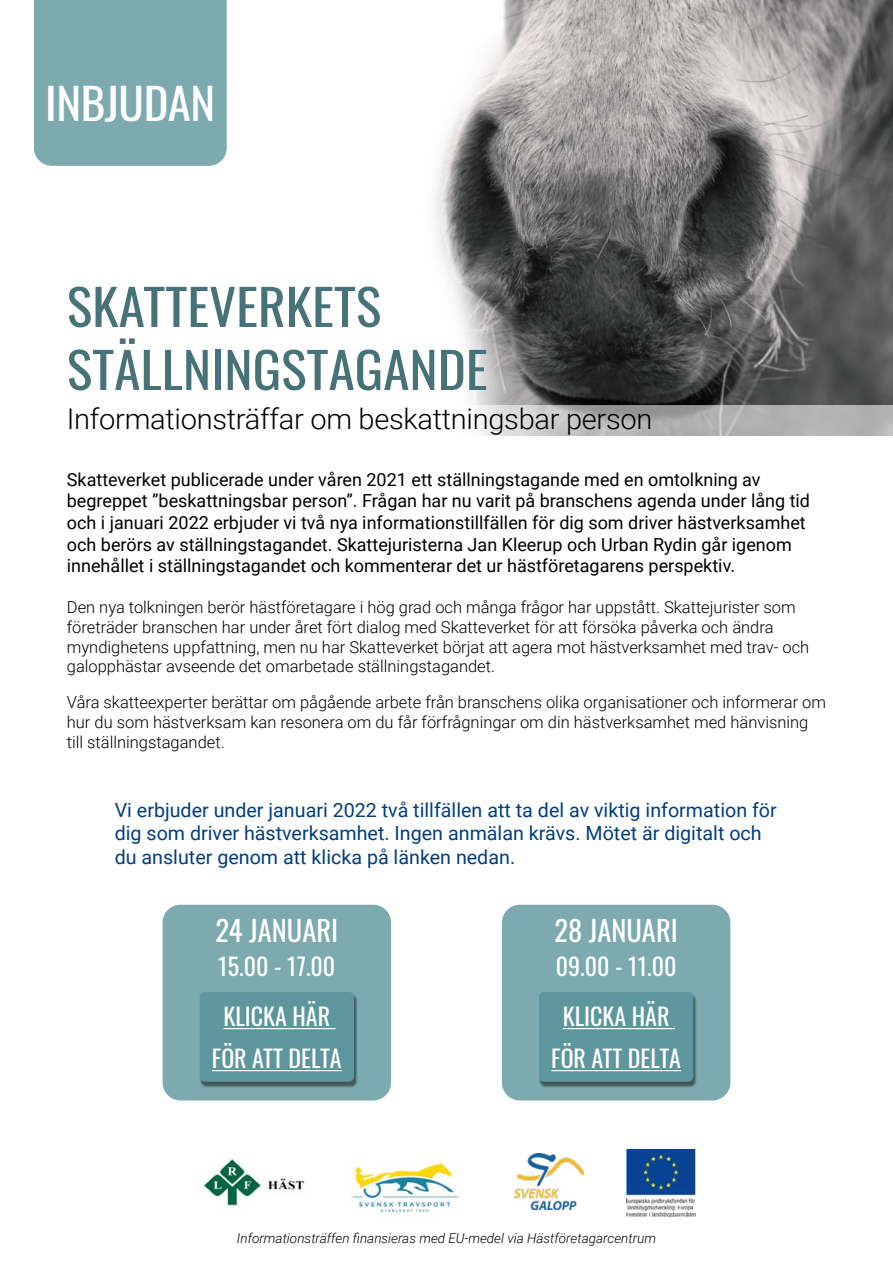
<style>
.page{position:relative;width:893px;height:1263px;background:#fff}
.page>*{position:absolute;margin:0;border:0;box-sizing:border-box;transform-origin:0 0}
.t1{font:49.5px/63px "Oswald";color:#477378;scale:1.08 1}
.t2{font:43.5px "Oswald";letter-spacing:-.01em;color:#fff;scale:1.08 1}
.t3{font:300 28.5px "Roboto";letter-spacing:-.01em;color:#000}
.t4{font:28.5px "Oswald";color:#fff}
.t5{font:24px/49.8px "Oswald";color:#fff}
.t6{font:19.5px/23.4px "Roboto";color:#003e7f}
.t7{font:18px/21.6px "Roboto";color:#000}
.t8{font:300 16.5px/19.8px "Roboto";color:#000}
.t9{font:italic 300 13.5px "Roboto";color:#000}
</style>
<div class="page">
<img style="left:203px;top:1159px;width:102px;height:47px">
<img style="left:434px;top:0;width:459px;height:405px">
<img style="left:352px;top:1162px;width:107px;height:51px">
<img style="left:514px;top:1154px;width:70px;height:55px">
<div style="left:163px;top:905px;width:228px;height:195px;background:#7caaaf;border-radius:18px"></div>
<svg style="left:478px;top:405px;width:415px;height:31px;background:#b7b8b7"></svg>
<div style="left:200px;top:994px;width:158px;height:93px;background:#000;opacity:.48"></div>
<div style="left:200px;top:992px;width:154px;height:90px;background:#5e969d;border-radius:5px"></div>
<div style="left:502px;top:905px;width:228px;height:195px;background:#7caaaf;border-radius:18px"></div>
<div style="left:539px;top:994px;width:158px;height:93px;background:#000;opacity:.48"></div>
<div style="left:539px;top:992px;width:154px;height:90px;background:#5e969d;border-radius:5px"></div>
<hr style="left:563px;top:1028px;width:112px;height:1px;background:#fff">
<hr style="left:551px;top:1070px;width:130px;height:1px;background:#fff">
<div style="left:34px;top:0;width:193px;height:166px;background:#7caaaf"></div>
<hr style="left:223px;top:1028px;width:113px;height:1px;background:#fff">
<hr style="left:212px;top:1070px;width:130px;height:1px;background:#fff">
<img style="left:626px;top:1149px;width:69px;height:67px">
<h2 class="t2" style="left:45px;top:65px;width:159px">INBJUDAN</h2>
<h1 class="t1" style="left:67px;top:270px;width:391px">SKATTEVERKETS<br>STÄLLNINGSTAGANDE</h1>
<h3 class="t3" style="left:67px;top:399px;width:587px">Informationsträffar om beskattningsbar person</h3>
<p class="t7" style="left:67px;top:468px;width:745px">Skatteverket publicerade under våren 2021 ett ställningstagande med en omtolkning av begreppet ”beskattningsbar person”. Frågan har nu varit på branschens agenda under lång tid och i januari 2022 erbjuder vi två nya informationstillfällen för dig som driver hästverksamhet och berörs av ställningstagandet. Skattejuristerna Jan Kleerup och Urban Rydin går igenom innehållet i ställningstagandet och kommenterar det ur hästföretagarens perspektiv.</p>
<p class="t8" style="left:67px;top:597px;width:744px">Den nya tolkningen berör hästföretagare i hög grad och många frågor har uppstått. Skattejurister som företräder branschen har under året fört dialog med Skatteverket för att försöka påverka och ändra myndighetens uppfattning, men nu har Skatteverket börjat att agera mot hästverksamhet med trav- och galopphästar avseende det omarbetade ställningstagandet.</p>
<p class="t8" style="left:67px;top:692px;width:761px">Våra skatteexperter berättar om pågående arbete från branschens olika organisationer och informerar om hur du som hästverksam kan resonera om du får förfrågningar om din hästverksamhet med hänvisning till ställningstagandet.</p>
<p class="t6" style="left:115px;top:798px;width:664px">Vi erbjuder under januari 2022 två tillfällen att ta del av viktig information för dig som driver hästverksamhet. Ingen anmälan krävs. Mötet är digitalt och du ansluter genom att klicka på länken nedan.</p>
<h3 class="t4" style="left:215px;top:905px;width:124px">24 JANUARI</h3>
<h3 class="t5" style="left:218px;top:939px;width:119px">15.00 - 17.00<br>KLICKA HÄR</h3>
<h3 class="t5" style="left:212px;top:1031px;width:131px">FÖR ATT DELTA</h3>
<h3 class="t4" style="left:554px;top:905px;width:125px">28 JANUARI</h3>
<h3 class="t5" style="left:556px;top:939px;width:122px">09.00 - 11.00<br>KLICKA HÄR</h3>
<h3 class="t5" style="left:551px;top:1031px;width:131px">FÖR ATT DELTA</h3>
<p class="t9" style="left:237px;top:1229px;width:421px">Informationsträffen finansieras med EU-medel via Hästföretagarcentrum</p>
</div>
